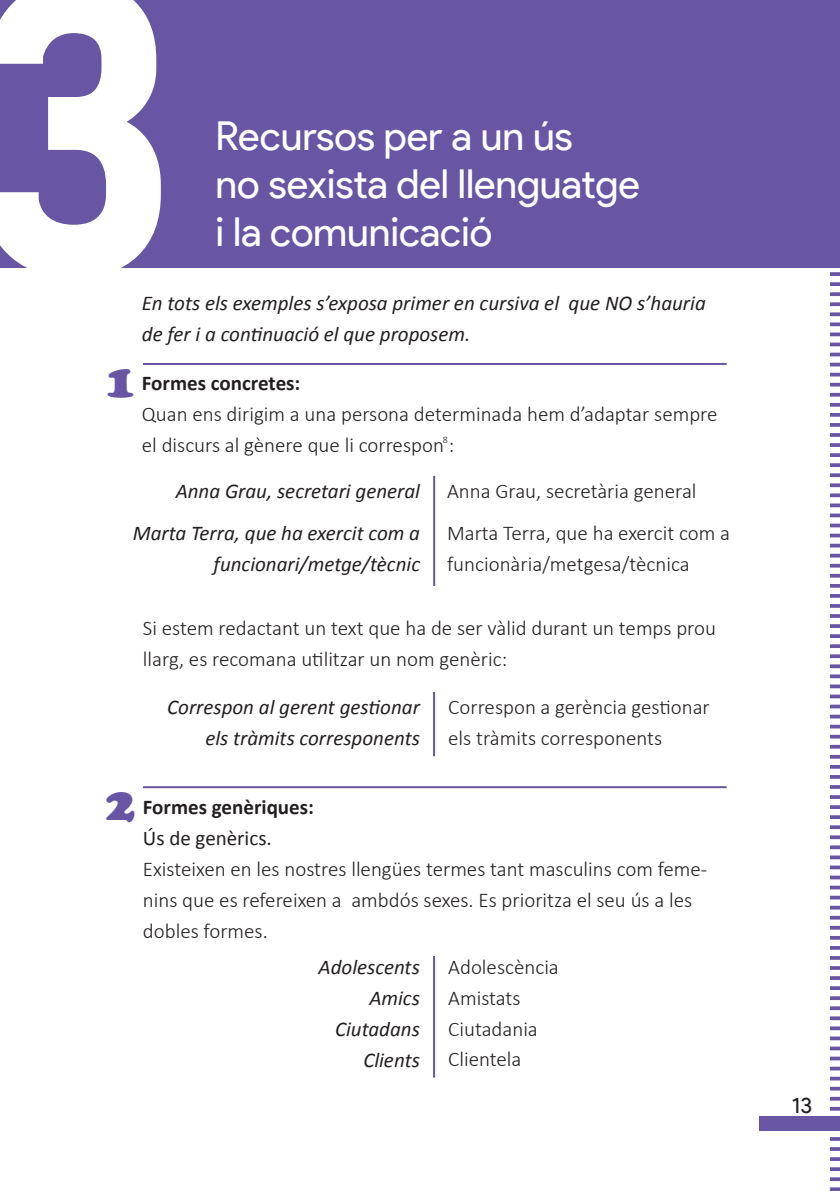
<style>
.page{position:relative;width:840px;height:1191px;background:#fff}
.page>*{position:absolute;margin:0;border:0;box-sizing:border-box;transform-origin:0 0}
.t1{font:387.4px "Bahnschrift 400";color:#fff}
.t2{font:900 49.6px "Cooper";color:#6856a4}
.t3{font:40px/48px "Product Sans";letter-spacing:-.005em;color:#fff}
.t4{font:22px "Product Sans";color:#231f20}
.t5{font:300 21px/31px "Calibri";color:#231f20}
.t6{font:italic 21px/31px "Calibri";color:#231f20;text-align:right}
.t7{font:700 21px "Calibri";color:#231f20}
.t8{font:21px "Calibri";color:#231f20}
.t9{font:300 10px "Calibri";color:#231f20}
</style>
<div class="page">
<div style="left:758px;top:1116px;width:81px;height:14px;background:#6856a4"></div>
<svg style="left:829px;top:267px;width:10px;height:924px"></svg>
<div style="left:0;top:0;width:839px;height:267px;background:#6856a4"></div>
<svg style="left:0;top:0;width:169px;height:268px"></svg>
<hr style="left:143px;top:363px;width:583px;height:2px;background:#6856a4">
<hr style="left:143px;top:786px;width:583px;height:2px;background:#6856a4">
<hr style="left:433px;top:476px;width:2px;height:110px;background:#6856a4">
<hr style="left:433px;top:692px;width:2px;height:64px;background:#6856a4">
<hr style="left:433px;top:956px;width:2px;height:121px;background:#6856a4">
<h1 class="t1" style="left:-26px;top:-114px;width:206px">3</h1>
<h3 class="t3" style="left:215px;top:113px;width:425px">Recursos per a un ús<br>no sexista del llenguatge</h3>
<h3 class="t3" style="left:215px;top:209px;width:278px">i la comunicació</h3>
<h2 class="t2" style="left:106px;top:351px;width:31px">1</h2>
<p class="t6" style="left:142px;top:287px;width:565px;text-align:left">En tots els exemples s’exposa primer en cursiva el que NO s’hauria de fer i a continuació el que proposem.</p>
<p class="t7" style="left:142px;top:370px;width:160px">Formes concretes:</p>
<p class="t5" style="left:142px;top:399px;width:577px">Quan ens dirigim a una persona determinada hem d’adaptar sempre el discurs al gènere que li correspon :</p>
<p class="t9" style="left:442px;top:434px;width:7px">8</p>
<p class="t6" style="left:133px;top:469px;width:288px;line-height:42.4px">Anna Grau, secretari general<br>Marta Terra, que ha exercit com a</p>
<p class="t6" style="left:213px;top:548px;width:208px">funcionari/metge/tècnic</p>
<p class="t5" style="left:447px;top:469px;width:284px;line-height:42.4px">Anna Grau, secretària general<br>Marta Terra, que ha exercit com a</p>
<p class="t5" style="left:447px;top:548px;width:244px">funcionària/metgesa/tècnica</p>
<p class="t5" style="left:143px;top:612px;width:574px">Si estem redactant un text que ha de ser vàlid durant un temps prou llarg, es recomana utilitzar un nom genèric:</p>
<p class="t6" style="left:167px;top:690px;width:254px">Correspon al gerent gestionar els tràmits corresponents</p>
<p class="t5" style="left:448px;top:691px;width:263px">Correspon a gerència gestionar els tràmits corresponents</p>
<h2 class="t2" style="left:106px;top:774px;width:31px">2</h2>
<p class="t7" style="left:143px;top:794px;width:172px">Formes genèriques:</p>
<p class="t8" style="left:143px;top:825px;width:130px">Ús de genèrics.</p>
<p class="t5" style="left:143px;top:853px;width:565px">Existeixen en les nostres llengües termes tant masculins com feme&shy;nins que es refereixen a ambdós sexes. Es prioritza el seu ús a les dobles formes.</p>
<p class="t6" style="left:318px;top:951px;width:103px">Adolescents<br>Amics<br>Ciutadans<br>Clients</p>
<p class="t5" style="left:448px;top:951px;width:112px">Adolescència<br>Amistats<br>Ciutadania<br>Clientela</p>
<p class="t4" style="left:791px;top:1092px;width:22px">13</p>
</div>
